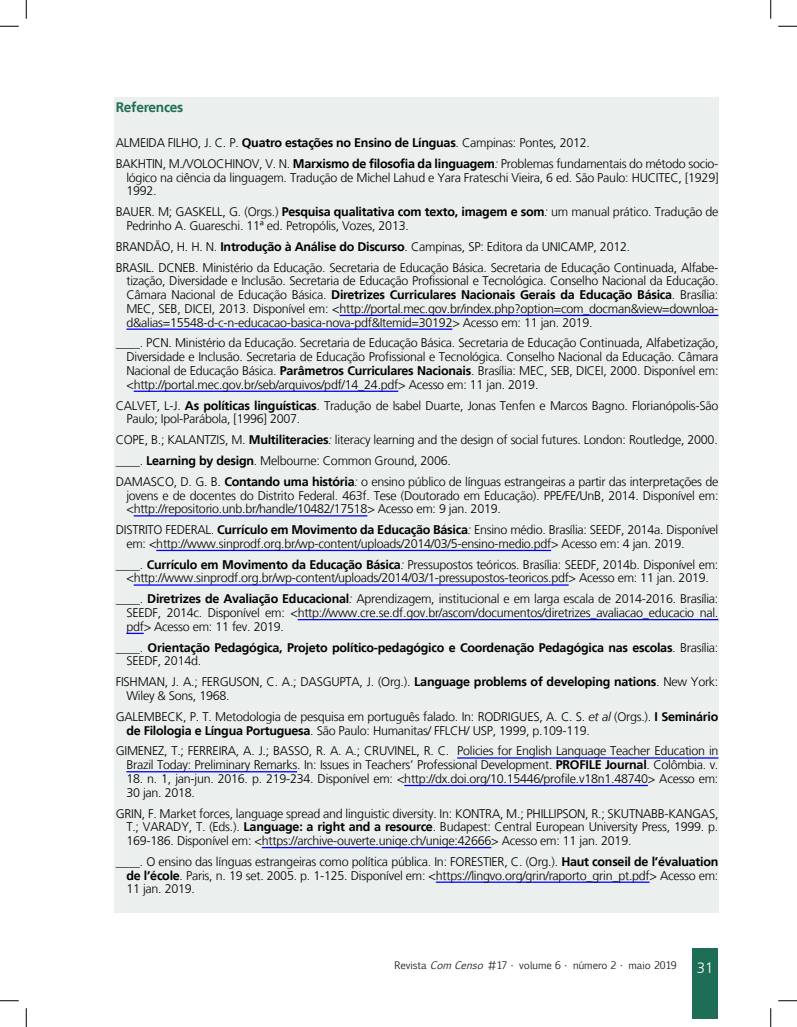
<style>
.page{position:relative;width:797px;height:1027px;background:#fff}
.page>*{position:absolute;margin:0;border:0;box-sizing:border-box;transform-origin:0 0}
.t1{font:300 15px "Frutiger LT";color:#fff}
.Subtítulo_VERDE_ARTI{font:700 13.75px "Frutiger LT";letter-spacing:-.02em;color:#1e6d56}
.Referências__10{font:300 12.5px/13.8px "Frutiger LT";letter-spacing:-.02em;color:#000;text-align:justify}
.Referências__10-2{font:700 12.5px/13.8px "Frutiger LT";letter-spacing:-.02em;color:#000}
.t2{font:10px "Euphemia CAS";color:#231f20}
.s1{font-weight:700}
.s2{font-style:italic}
.s3{font-weight:300}
</style>
<div class="page">
<div style="left:692px;top:948px;width:25px;height:70px;background:#1e6d56"></div>
<div style="left:114px;top:97px;width:604px;height:815px;background:#ebefed"></div>
<hr style="left:339px;top:315px;width:379px;height:1px;background:#00f">
<hr style="left:126px;top:329px;width:326px;height:1px;background:#00f">
<hr style="left:134px;top:391px;width:264px;height:1px;background:#00f">
<hr style="left:134px;top:515px;width:233px;height:1px;background:#00f">
<hr style="left:156px;top:550px;width:395px;height:1px;background:#00f">
<hr style="left:134px;top:584px;width:434px;height:2px;background:#00f">
<hr style="left:298px;top:619px;width:420px;height:1px;background:#00f">
<svg style="left:126px;top:633px;width:18px;height:1px"></svg>
<hr style="left:457px;top:757px;width:261px;height:2px;background:#00f">
<hr style="left:126px;top:771px;width:171px;height:1px;background:#00f">
<hr style="left:404px;top:785px;width:244px;height:1px;background:#00f">
<hr style="left:262px;top:847px;width:229px;height:1px;background:#00f">
<hr style="left:436px;top:881px;width:213px;height:2px;background:#00f">
<svg style="left:0;top:25px;width:19px;height:2px"></svg>
<svg style="left:778px;top:25px;width:19px;height:2px"></svg>
<svg style="left:0;top:1000px;width:19px;height:1px"></svg>
<svg style="left:778px;top:1000px;width:19px;height:1px"></svg>
<svg style="left:25px;top:0;width:2px;height:19px"></svg>
<svg style="left:25px;top:1008px;width:2px;height:19px"></svg>
<svg style="left:770px;top:0;width:1px;height:19px"></svg>
<svg style="left:770px;top:1008px;width:1px;height:19px"></svg>
<p class="Subtítulo_VERDE_ARTI" style="left:116px;top:100px;width:69px">References</p>
<p class="Referências__10" style="left:116px;top:136px;width:476px">ALMEIDA FILHO, J. C. P. <span class="s1">Quatro estações no Ensino de Línguas</span>. Campinas: Pontes, 2012.</p>
<p class="Referências__10" style="left:126px;top:157px;width:593px;text-indent:-11px">BAKHTIN, M./VOLOCHINOV, V. N. <span class="s1">Marxismo de filosofia da linguagem</span><span class="s2">:</span> Problemas fundamentais do método socio&shy;lógico na ciência da linguagem. Tradução de Michel Lahud e Yara Frateschi Vieira, 6 ed. São Paulo: HUCITEC, [1929] 1992.</p>
<p class="Referências__10" style="left:126px;top:205px;width:593px;text-indent:-11px">BAUER. M; GASKELL, G. (Orgs.) <span class="s1">Pesquisa qualitativa com texto, imagem e som</span><span class="s2">:</span> um manual prático. Tradução de<br>Pedrinho A. Guareschi. 11ª ed. Petropólis, Vozes, 2013.</p>
<p class="Referências__10" style="left:116px;top:240px;width:516px">BRANDÃO, H. H. N. <span class="s1">Introdução à Análise do Discurso</span>. Campinas, SP: Editora da UNICAMP, 2012.</p>
<p class="Referências__10" style="left:126px;top:261px;width:593px;text-indent:-11px">BRASIL. DCNEB. Ministério da Educação. Secretaria de Educação Básica. Secretaria de Educação Continuada, Alfabe&shy;tização, Diversidade e Inclusão. Secretaria de Educação Profissional e Tecnológica. Conselho Nacional da Educação.<br>Câmara Nacional de Educação Básica. <span class="s1">Diretrizes Curriculares Nacionais Gerais da Educação Básica</span>. Brasília:<br>MEC, SEB, DICEI, 2013. Disponível em: &lt;http://portal.mec.gov.br/index.php?option=com_docman&amp;view=downloa&shy;d&amp;alias=15548-d-c-n-educacao-basica-nova-pdf&amp;Itemid=30192&gt; Acesso em: 11 jan. 2019.</p>
<p class="Referências__10" style="left:126px;top:336px;width:593px;text-indent:-11px">____. PCN. Ministério da Educação. Secretaria de Educação Básica. Secretaria de Educação Continuada, Alfabetização, Diversidade e Inclusão. Secretaria de Educação Profissional e Tecnológica. Conselho Nacional da Educação. Câmara Nacional de Educação Básica. <span class="s1">Parâmetros Curriculares Nacionais</span>. Brasília: MEC, SEB, DICEI, 2000. Disponível em: &lt;http://portal.mec.gov.br/seb/arquivos/pdf/14_24.pdf&gt; Acesso em: 11 jan. 2019.</p>
<p class="Referências__10" style="left:126px;top:399px;width:593px;text-indent:-11px">CALVET, L-J. <span class="s1">As políticas linguísticas</span>. Tradução de Isabel Duarte, Jonas Tenfen e Marcos Bagno. Florianópolis-São<br>Paulo; Ipol-Parábola, [1996] 2007.</p>
<p class="Referências__10" style="left:116px;top:433px;width:603px">COPE, B.; KALANTZIS, M. <span class="s1">Multiliteracies</span><span class="s2">:</span> literacy learning and the design of social futures. London: Routledge, 2000.</p>
<p class="Referências__10" style="left:116px;top:454px;width:336px">____. <span class="s1">Learning by design</span>. Melbourne: Common Ground, 2006.</p>
<p class="Referências__10" style="left:126px;top:475px;width:593px;text-indent:-11px">DAMASCO, D. G. B. <span class="s1">Contando uma história</span><span class="s2">:</span> o ensino público de línguas estrangeiras a partir das interpretações de jovens e de docentes do Distrito Federal. 463f. Tese (Doutorado em Educação). PPE/FE/UnB, 2014. Disponível em: &lt;http://repositorio.unb.br/handle/10482/17518&gt; Acesso em: 9 jan. 2019.</p>
<p class="Referências__10" style="left:126px;top:523px;width:593px;text-indent:-11px">DISTRITO FEDERAL. <span class="s1">Currículo em Movimento da Educação Básica</span><span class="s2">:</span> Ensino médio. Brasília: SEEDF, 2014a. Disponível em: &lt;http://www.sinprodf.org.br/wp-content/uploads/2014/03/5-ensino-medio.pdf&gt; Acesso em: 4 jan. 2019.</p>
<p class="Referências__10" style="left:116px;top:558px;width:604px;text-align:center">____. <span class="s1">Currículo em Movimento da Educação Básica</span><span class="s2">:</span> Pressupostos teóricos. Brasília: SEEDF, 2014b. Disponível em: &lt;http://www.sinprodf.org.br/wp-content/uploads/2014/03/1-pressupostos-teoricos.pdf&gt; Acesso em: 11 jan. 2019.</p>
<p class="Referências__10" style="left:126px;top:592px;width:593px;text-indent:-11px">____. <span class="s1">Diretrizes de Avaliação Educacional</span><span class="s2">:</span> Aprendizagem, institucional e em larga escala de 2014-2016. Brasília:<br>SEEDF, 2014c. Disponível em: &lt;http://www.cre.se.df.gov.br/ascom/documentos/diretrizes_avaliacao_educacio nal. pdf&gt; Acesso em: 11 fev. 2019.</p>
<p class="Referências__10-2" style="left:126px;top:640px;width:593px;text-indent:-11px"><span class="s3">____.</span> Orientação Pedagógica, Projeto político-pedagógico e Coordenação Pedagógica nas escolas<span class="s3">. Brasília:<br>SEEDF, 2014d.</span></p>
<p class="Referências__10" style="left:126px;top:675px;width:593px;text-indent:-11px">FISHMAN, J. A.; FERGUSON, C. A.; DASGUPTA, J. (Org.). <span class="s1">Language problems of developing nations</span>. New York:<br>Wiley &amp; Sons, 1968.</p>
<p class="Referências__10" style="left:126px;top:710px;width:593px;text-indent:-11px">GALEMBECK, P. T. Metodologia de pesquisa em português falado. In: RODRIGUES, A. C. S. <span class="s2">et al</span> (Orgs.). <span class="s1">I Seminário de Filologia e Língua Portuguesa</span>. São Paulo: Humanitas/ FFLCH/ USP, 1999, p.109-119.</p>
<p class="Referências__10" style="left:116px;top:744px;width:604px;text-align:right">GIMENEZ, T.; FERREIRA, A. J.; BASSO, R. A. A.; CRUVINEL, R. C. Policies for English Language Teacher Education in<br>Brazil Today: Preliminary Remarks. In: Issues in Teachers’ Professional Development. <span class="s1">PROFILE Journal</span>. Colômbia. v.</p>
<p class="Referências__10" style="left:126px;top:772px;width:593px">18. n. 1, jan-jun. 2016. p. 219-234. Disponível em: &lt;http://dx.doi.org/10.15446/profile.v18n1.48740&gt; Acesso em:<br>30 jan. 2018.</p>
<p class="Referências__10" style="left:126px;top:806px;width:593px;text-indent:-11px">GRIN, F. Market forces, language spread and linguistic diversity. In: KONTRA, M.; PHILLIPSON, R.; SKUTNABB-KANGAS, T.; VARADY, T. (Eds.). <span class="s1">Language: a right and a resource</span>. Budapest: Central European University Press, 1999. p.<br>169-186. Disponível em: &lt;https://archive-ouverte.unige.ch/unige:42666&gt; Acesso em: 11 jan. 2019.</p>
<p class="Referências__10" style="left:126px;top:855px;width:593px;text-indent:-11px">____. O ensino das línguas estrangeiras como política pública. In: FORESTIER, C. (Org.). <span class="s1">Haut conseil de l’évaluation de l’école</span>. Paris, n. 19 set. 2005. p. 1-125. Disponível em: &lt;https://lingvo.org/grin/raporto_grin_pt.pdf&gt; Acesso em:<br>11 jan. 2019.</p>
<p class="t2" style="left:394px;top:958px;width:284px">Revista <span class="s2">ComCenso</span> #17 • volume 6 • número 2 • maio 2019</p>
<p class="t1" style="left:696px;top:959px;width:18px">31</p>
</div>
